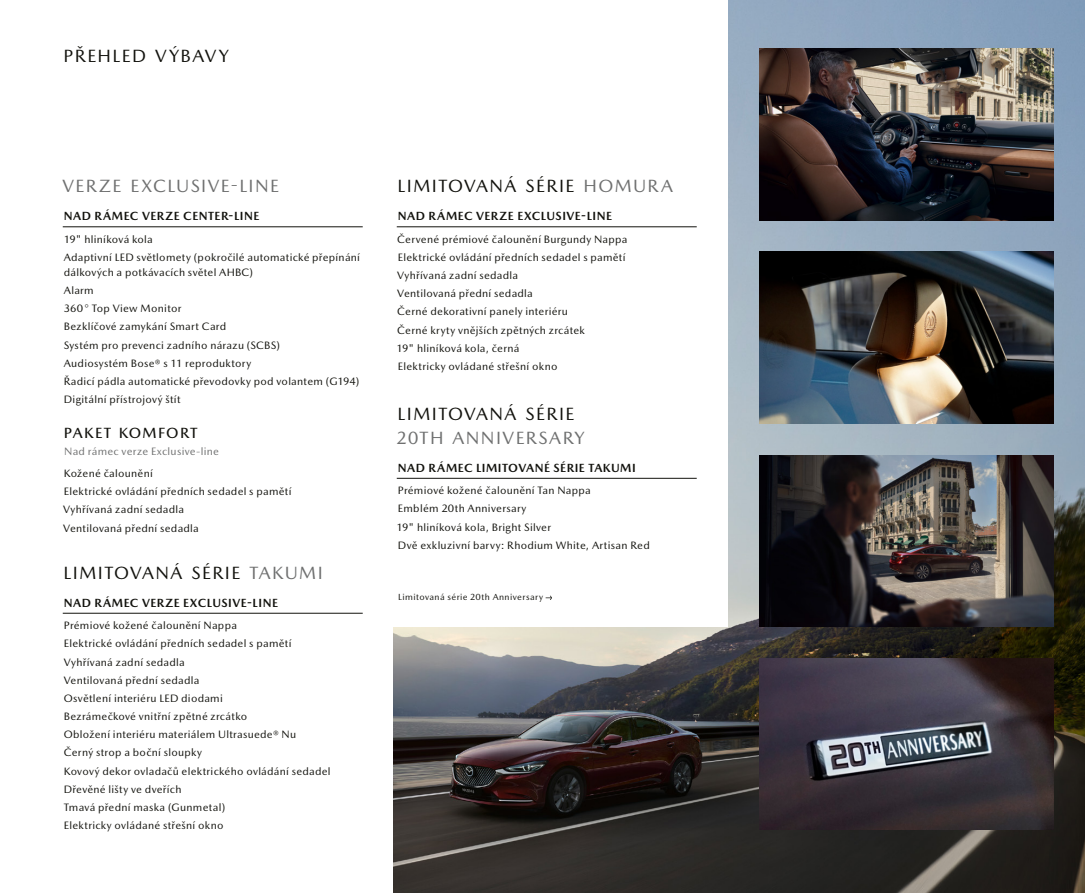
<style>
.page{position:relative;width:1085px;height:893px;background:#fff}
.page>*{position:absolute;margin:0;border:0;box-sizing:border-box;transform-origin:0 0}
.t1{font:18px "Mazda Type";letter-spacing:.08em;color:#12120d}
.t2{font:18px "Mazda Type";letter-spacing:.075em;color:#6f7070}
.t3{font:500 15px "Mazda Type";letter-spacing:.085em;color:#12120d}
.t4{font:700 12px "Mazda Type";letter-spacing:.04em;color:#12120d}
.t5{font:10.8px/18.1px "Mazda Type";letter-spacing:.025em;color:#12120d}
.t6{font:10.8px "Mazda Type";letter-spacing:.025em;color:#6f7070}
.t7{font:9px "Mazda Type";letter-spacing:.05em;color:#12120d}
.s1{color:#6f7070}
</style>
<div class="page">
<img style="left:393px;top:0;width:691px;height:893px">
<img style="left:759px;top:252px;width:293px;height:171px">
<img style="left:759px;top:658px;width:293px;height:171px">
<img style="left:759px;top:455px;width:293px;height:171px">
<img style="left:759px;top:49px;width:293px;height:171px">
<div style="left:361px;top:0;width:366px;height:626px;background:#fff"></div>
<hr style="left:63px;top:227px;width:299px;height:1px;background:#12120d">
<hr style="left:63px;top:613px;width:299px;height:1px;background:#12120d">
<hr style="left:396px;top:227px;width:300px;height:1px;background:#12120d">
<svg style="left:545px;top:596px;width:7px;height:4px"></svg>
<hr style="left:396px;top:478px;width:300px;height:1px;background:#12120d">
<h1 class="t1" style="left:64px;top:46px;width:167px">PŘEHLED VÝBAVY</h1>
<h1 class="t2" style="left:62px;top:175px;width:218px">VERZE EXCLUSIVE-LINE</h1>
<p class="t4" style="left:64px;top:209px;width:197px">NAD RÁMEC VERZE CENTER-LINE</p>
<p class="t5" style="left:64px;top:230px;width:298px">19" hliníková kola<br>Adaptivní LED světlomety (pokročilé automatické přepínání</p>
<p class="t5" style="left:64px;top:263px;width:297px">dálkových a potkávacích světel AHBC)<br>Alarm<br>360° Top View Monitor<br>Bezklíčové zamykání Smart Card<br>Systém pro prevenci zadního nárazu (SCBS)<br>Audiosystém Bose® s 11 reproduktory<br>Řadicí pádla automatické převodovky pod volantem (G194)<br>Digitální přístrojový štít</p>
<h2 class="t3" style="left:64px;top:424px;width:135px">PAKET KOMFORT</h2>
<p class="t6" style="left:64px;top:445px;width:156px">Nad rámec verze Exclusive-line</p>
<p class="t5" style="left:63px;top:464px;width:230px">Kožené čalounění<br>Elektrické ovládání předních sedadel s pamětí<br>Vyhřívaná zadní sedadla<br>Ventilovaná přední sedadla</p>
<h1 class="t1" style="left:64px;top:562px;width:260px">LIMITOVANÁ SÉRIE <span class="s1">TAKUMI</span></h1>
<p class="t4" style="left:64px;top:595px;width:216px">NAD RÁMEC VERZE EXCLUSIVE-LINE</p>
<p class="t5" style="left:64px;top:616px;width:268px">Prémiové kožené čalounění Nappa<br>Elektrické ovládání předních sedadel s pamětí Vyhřívaná zadní sedadla<br>Ventilovaná přední sedadla<br>Osvětlení interiéru LED diodami<br>Bezrámečkové vnitřní zpětné zrcátko<br>Obložení interiéru materiálem Ultrasuede® Nu<br>Černý strop a boční sloupky<br>Kovový dekor ovladačů elektrického ovládání sedadel Dřevěné lišty ve dveřích<br>Tmavá přední maska (Gunmetal)<br>Elektricky ovládané střešní okno</p>
<h1 class="t1" style="left:397px;top:175px;width:277px">LIMITOVANÁ SÉRIE <span class="s1">HOMURA</span></h1>
<p class="t4" style="left:398px;top:209px;width:216px">NAD RÁMEC VERZE EXCLUSIVE-LINE</p>
<p class="t5" style="left:396px;top:230px;width:232px">Červené prémiové čalounění Burgundy Nappa Elektrické ovládání předních sedadel s pamětí Vyhřívaná zadní sedadla<br>Ventilovaná přední sedadla<br>Černé dekorativní panely interiéru<br>Černé kryty vnějších zpětných zrcátek<br>19" hliníková kola, černá<br>Elektricky ovládané střešní okno</p>
<h1 class="t1" style="left:397px;top:403px;width:178px">LIMITOVANÁ SÉRIE</h1>
<h1 class="t2" style="left:396px;top:427px;width:189px">20TH ANNIVERSARY</h1>
<p class="t4" style="left:398px;top:460px;width:239px">NAD RÁMEC LIMITOVANÉ SÉRIE TAKUMI</p>
<p class="t5" style="left:396px;top:481px;width:255px">Prémiové kožené čalounění Tan Nappa<br>Emblém 20th Anniversary<br>19" hliníková kola, Bright Silver<br>Dvě exkluzivní barvy: Rhodium White, Artisan Red</p>
<p class="t7" style="left:398px;top:592px;width:146px">Limitovaná série 20th Anniversary</p>
</div>
